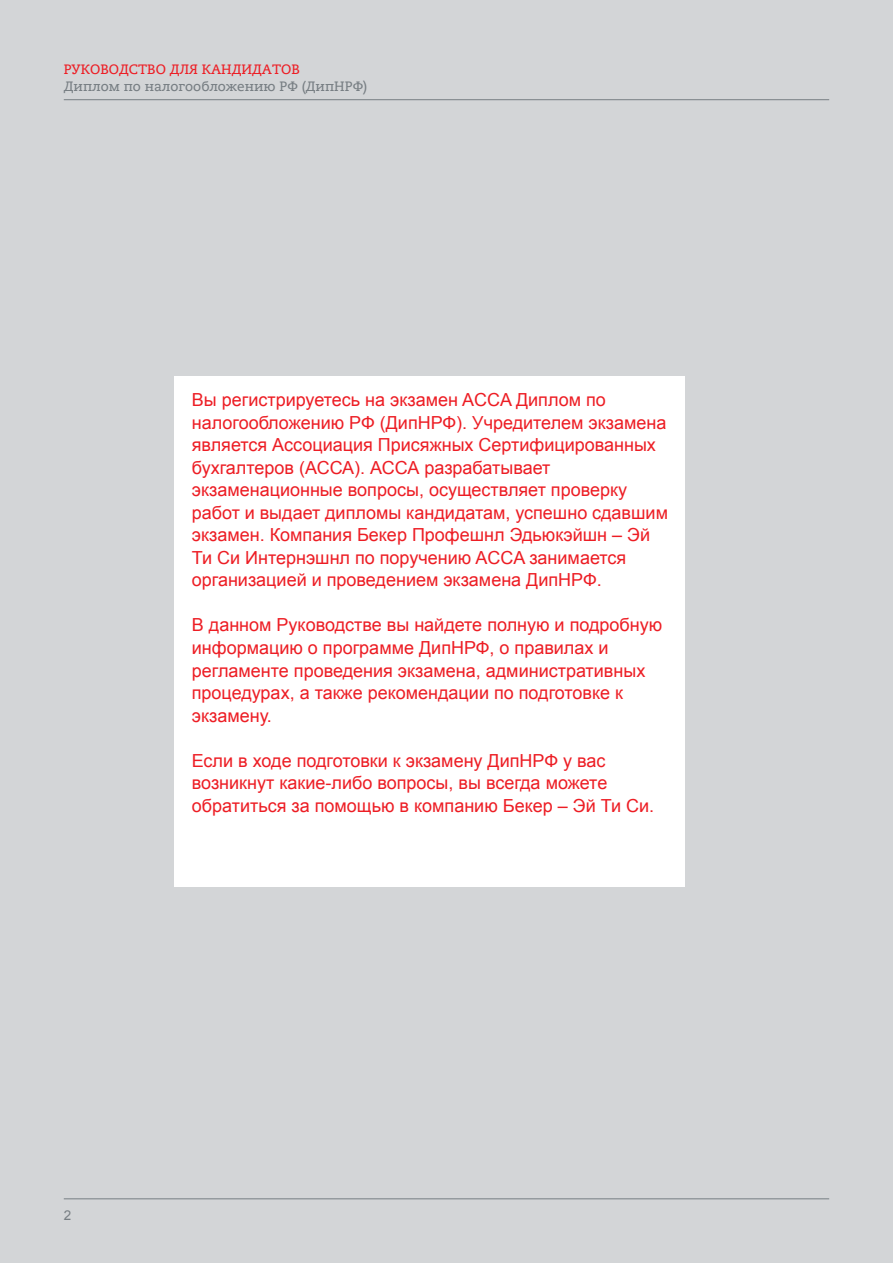
<style>
.page{position:relative;width:893px;height:1263px;background:#d3d5d7}
.page>*{position:absolute;margin:0;border:0;box-sizing:border-box;transform-origin:0 0}
.t1{font:18px/22.5px "Arial";color:#ed1d24}
.t2{font:13.5px "Caeciliae Text";color:#777e83}
.t3{font:13.5px "Caeciliae Text";color:#ed1d24}
.t4{font:13.5px "Arial";color:#777e83}
</style>
<div class="page">
<div style="left:175px;top:376px;width:510px;height:511px;background:#fff"></div>
<hr style="left:64px;top:1198px;width:765px;height:1px;background:#777e83">
<hr style="left:64px;top:99px;width:765px;height:1px;background:#777e83">
<p class="t3" style="left:64px;top:60px;width:238px">РУКОВОДСТВО ДЛЯ КАНДИДАТОВ</p>
<p class="t2" style="left:64px;top:76px;width:305px">Диплом по налогообложению РФ (ДипНРФ)</p>
<p class="t1" style="left:192px;top:389px;width:478px">Вы регистрируетесь на экзамен ACCA Диплом по налогообложению РФ (ДипНРФ). Учредителем экзамена является Ассоциация Присяжных Сертифицированных бухгалтеров (АССА). АССА разрабатывает экзаменационные вопросы, осуществляет проверку работ и выдает дипломы кандидатам, успешно сдавшим экзамен. Компания Бекер Профешнл Эдьюкэйшн – Эй Ти Си Интернэшнл по поручению ACCA занимается организацией и проведением экзамена ДипНРФ.</p>
<p class="t1" style="left:192px;top:614px;width:472px">В данном Руководстве вы найдете полную и подробную информацию о программе ДипНРФ, о правилах и регламенте проведения экзамена, административных процедурах, а также рекомендации по подготовке к экзамену.</p>
<p class="t1" style="left:192px;top:749px;width:464px">Если в ходе подготовки к экзамену ДипНРФ у вас возникнут какие-либо вопросы, вы всегда можете обратиться за помощью в компанию Бекер – Эй Ти Си.</p>
<p class="t4" style="left:64px;top:1207px;width:9px">2</p>
</div>
